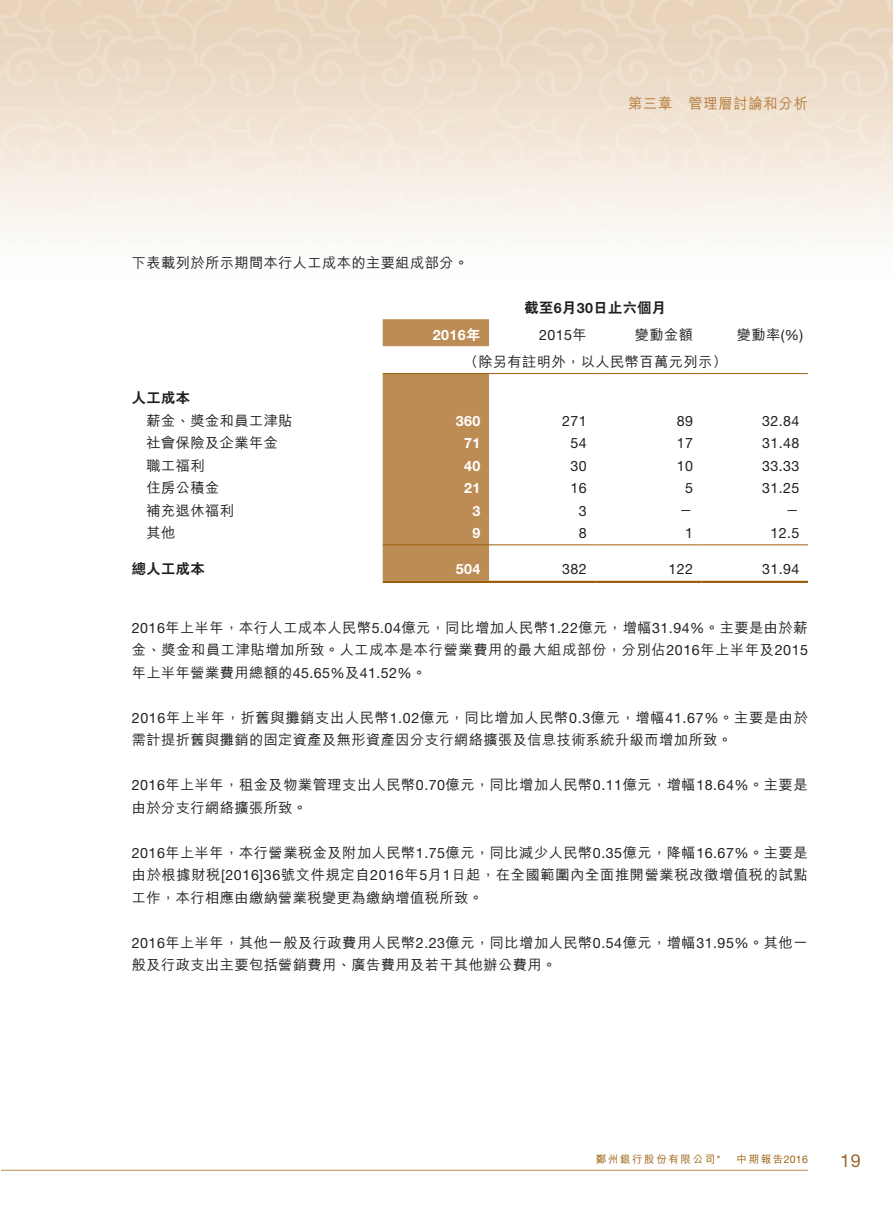
<style>
.page{position:relative;width:893px;height:1212px;background:#fff}
.page>*{position:absolute;margin:0;border:0;box-sizing:border-box;transform-origin:0 0}
.t1{font:18px "Helvetica Neue LT Std";color:#9a682e}
.t2{font:500 15px "M Hei HK";letter-spacing:.055em;color:#b47e40;scale:.95 1}
._1__內文{font:500 14.25px/22.5px "M Hei HK";letter-spacing:.03em;color:#231f20}
._1__內文-2{font:14.25px "Helvetica Neue LT Std";letter-spacing:.03em;color:#231f20}
._1__內文-3{font:800 14.25px "C Hei 2 HK";letter-spacing:.03em;color:#231f20}
._1__內文-4{font:700 14.25px "Helvetica Neue LT Std";letter-spacing:.03em;color:#fff}
.t3{font:500 10.5px "M Hei HK";letter-spacing:.155em;color:#9c5f0d}
.s1{font-family:"Helvetica Neue LT Std";font-weight:700}
.s2{font-family:"C Hei 2 HK";font-weight:800}
.s3{font-family:"M Hei HK";font-weight:500}
.s4{font-family:"Helvetica Neue LT Std";font-weight:400}
</style>
<div class="page">
<hr style="left:1px;top:1170px;width:807px;height:1px;background:#bd8c55">
<svg style="left:383px;top:319px;width:106px;height:262px;background:#c39766"></svg>
<hr style="left:383px;top:373px;width:106px;height:1px;background:#9c5f0d">
<hr style="left:489px;top:373px;width:106px;height:1px;background:#9c5f0d">
<hr style="left:595px;top:373px;width:107px;height:1px;background:#9c5f0d">
<hr style="left:702px;top:373px;width:106px;height:1px;background:#9c5f0d">
<hr style="left:383px;top:544px;width:106px;height:1px;background:#9c5f0d">
<hr style="left:489px;top:544px;width:106px;height:1px;background:#9c5f0d">
<hr style="left:595px;top:544px;width:107px;height:1px;background:#9c5f0d">
<hr style="left:702px;top:544px;width:106px;height:1px;background:#9c5f0d">
<hr style="left:383px;top:581px;width:106px;height:2px;background:#9c5f0d">
<hr style="left:489px;top:581px;width:106px;height:2px;background:#9c5f0d">
<hr style="left:595px;top:581px;width:107px;height:2px;background:#9c5f0d">
<hr style="left:702px;top:581px;width:106px;height:2px;background:#9c5f0d">
<p class="_1__內文" style="left:132px;top:250px;width:338px">下表載列於所示期間本行人工成本的主要組成部分。</p>
<p class="t2" style="left:628px;top:92px;width:191px">第三章 管理層討論和分析</p>
<p class="_1__內文-3" style="left:524px;top:300px;width:143px">截至<span class="s1">6</span>月<span class="s1">30</span>日止六個月</p>
<p class="_1__內文-4" style="left:433px;top:326px;width:49px">2016<span class="s2">年</span></p>
<p class="_1__內文-2" style="left:539px;top:326px;width:49px">2015<span class="s3">年</span></p>
<p class="_1__內文" style="left:635px;top:322px;width:60px">變動金額</p>
<p class="_1__內文" style="left:737px;top:322px;width:68px">變動率<span class="s4">(%)</span></p>
<p class="_1__內文" style="left:464px;top:349px;width:265px">（除另有註明外，以人民幣百萬元列示）</p>
<p class="_1__內文-3" style="left:132px;top:391px;width:60px">人工成本</p>
<p class="_1__內文" style="left:146px;top:408px;width:148px">薪金、獎金和員工津貼</p>
<p class="_1__內文-4" style="left:456px;top:412px;width:26px">360</p>
<p class="_1__內文-2" style="left:562px;top:412px;width:26px">271</p>
<p class="_1__內文-2" style="left:677px;top:412px;width:18px">89</p>
<p class="_1__內文-2" style="left:762px;top:412px;width:39px">32.84</p>
<p class="_1__內文" style="left:146px;top:430px;width:133px">社會保險及企業年金</p>
<p class="_1__內文-4" style="left:464px;top:434px;width:18px">71</p>
<p class="_1__內文-2" style="left:571px;top:435px;width:18px">54</p>
<p class="_1__內文-2" style="left:677px;top:435px;width:18px">17</p>
<p class="_1__內文-2" style="left:762px;top:435px;width:39px">31.48</p>
<p class="_1__內文" style="left:146px;top:453px;width:60px">職工福利</p>
<p class="_1__內文-4" style="left:464px;top:457px;width:18px">40</p>
<p class="_1__內文-2" style="left:571px;top:457px;width:18px">30</p>
<p class="_1__內文-2" style="left:677px;top:457px;width:18px">10</p>
<p class="_1__內文-2" style="left:762px;top:457px;width:39px">33.33</p>
<p class="_1__內文" style="left:146px;top:475px;width:74px">住房公積金</p>
<p class="_1__內文-4" style="left:464px;top:479px;width:18px">21</p>
<p class="_1__內文-2" style="left:571px;top:480px;width:18px">16</p>
<p class="_1__內文-2" style="left:685px;top:480px;width:9px">5</p>
<p class="_1__內文-2" style="left:762px;top:480px;width:39px">31.25</p>
<p class="_1__內文" style="left:146px;top:498px;width:89px">補充退休福利</p>
<p class="_1__內文-4" style="left:473px;top:502px;width:9px">3</p>
<p class="_1__內文-2" style="left:579px;top:502px;width:9px">3</p>
<p class="_1__內文" style="left:679px;top:498px;width:16px">－</p>
<p class="_1__內文" style="left:785px;top:498px;width:16px">－</p>
<p class="_1__內文" style="left:146px;top:520px;width:30px">其他</p>
<p class="_1__內文-4" style="left:473px;top:524px;width:9px">9</p>
<p class="_1__內文-2" style="left:579px;top:525px;width:9px">8</p>
<p class="_1__內文-2" style="left:685px;top:525px;width:9px">1</p>
<p class="_1__內文-2" style="left:770px;top:525px;width:30px">12.5</p>
<p class="_1__內文-3" style="left:132px;top:562px;width:74px">總人工成本</p>
<p class="_1__內文-4" style="left:456px;top:560px;width:26px">504</p>
<p class="_1__內文-2" style="left:562px;top:561px;width:26px">382</p>
<p class="_1__內文-2" style="left:669px;top:561px;width:26px">122</p>
<p class="_1__內文-2" style="left:762px;top:561px;width:39px">31.94</p>
<p class="_1__內文" style="left:132px;top:615px;width:678px;text-align:justify"><span class="s4">2016</span>年上半年，本行人工成本人民幣<span class="s4">5.04</span>億元，同比增加人民幣<span class="s4">1.22</span>億元，增幅<span class="s4">31.94%</span>。主要是由於薪金、獎金和員工津貼增加所致。人工成本是本行營業費用的最大組成部份，分別佔<span class="s4">2016</span>年上半年及<span class="s4">2015</span>年上半年營業費用總額的<span class="s4">45.65%</span>及<span class="s4">41.52%</span>。</p>
<p class="_1__內文" style="left:132px;top:705px;width:678px"><span class="s4">2016</span>年上半年，折舊與攤銷支出人民幣<span class="s4">1.02</span>億元，同比增加人民幣<span class="s4">0.3</span>億元，增幅<span class="s4">41.67%</span>。主要是由於需計提折舊與攤銷的固定資產及無形資產因分支行網絡擴張及信息技術系統升級而增加所致。</p>
<p class="_1__內文" style="left:132px;top:773px;width:677px"><span class="s4">2016</span>年上半年，租金及物業管理支出人民幣<span class="s4">0.70</span>億元，同比增加人民幣<span class="s4">0.11</span>億元，增幅<span class="s4">18.64%</span>。主要是由於分支行網絡擴張所致。</p>
<p class="_1__內文" style="left:132px;top:840px;width:677px;text-align:justify"><span class="s4">2016</span>年上半年，本行營業稅金及附加人民幣<span class="s4">1.75</span>億元，同比減少人民幣<span class="s4">0.35</span>億元，降幅<span class="s4">16.67%</span>。主要是由於根據財稅<span class="s4">[2016]36</span>號文件規定自<span class="s4">2016</span>年<span class="s4">5</span>月<span class="s4">1</span>日起，在全國範圍內全面推開營業稅改徵增值稅的試點工作，本行相應由繳納營業稅變更為繳納增值稅所致。</p>
<p class="_1__內文" style="left:132px;top:930px;width:677px"><span class="s4">2016</span>年上半年，其他一般及行政費用人民幣<span class="s4">2.23</span>億元，同比增加人民幣<span class="s4">0.54</span>億元，增幅<span class="s4">31.95%</span>。其他一般及行政支出主要包括營銷費用、廣告費用及若干其他辦公費用。</p>
<p class="t3" style="left:596px;top:1151px;width:126px">鄭州銀行股份有限公司<span class="s4">*</span></p>
<p class="t3" style="left:737px;top:1151px;width:73px">中期報告<span class="s4">2016</span></p>
<p class="t1" style="left:840px;top:1150px;width:22px">19</p>
</div>
